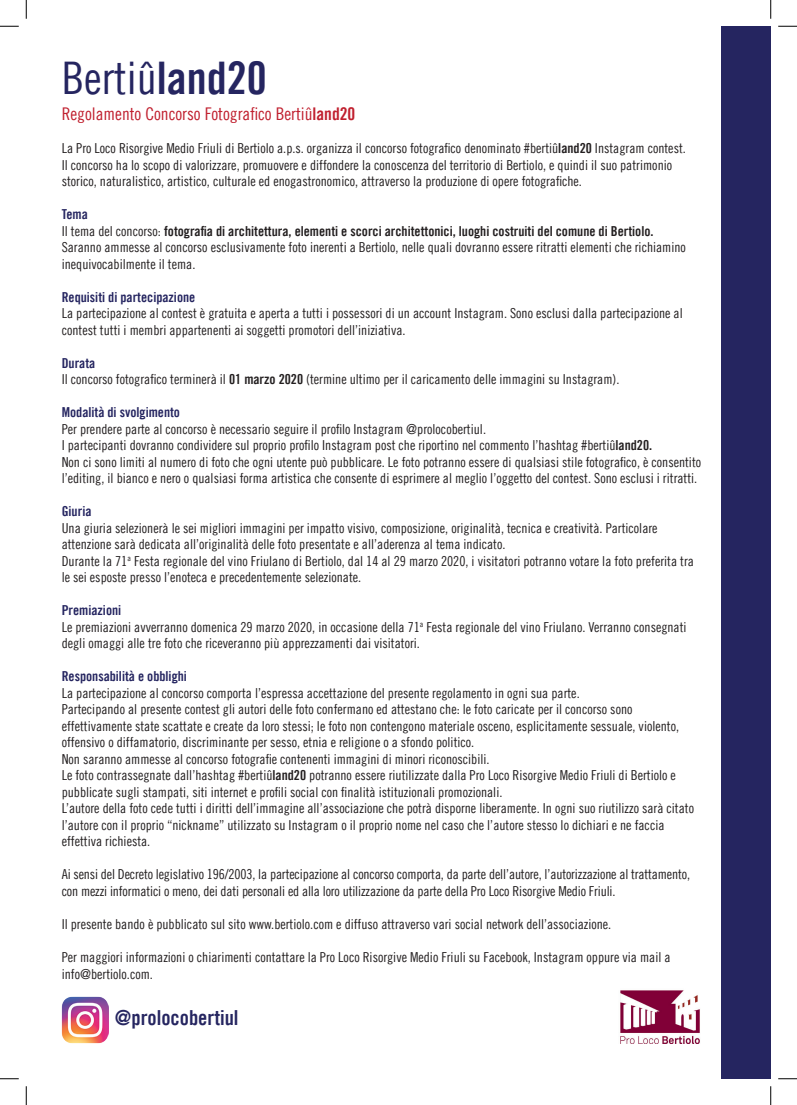
<style>
.page{position:relative;width:797px;height:1105px;background:#fff}
.page>*{position:absolute;margin:0;border:0;box-sizing:border-box;transform-origin:0 0}
.t1{font:45px "Trade Gothic LT Cond Eighteen";color:#252560}
.t2{font:20.75px "Trade Gothic LT Bold Cond Twenty";color:#252560}
.t3{font:17.5px "Trade Gothic LT Cond Eighteen";color:#c01f2e}
.t4{font:13.75px/16.5px "Trade Gothic LT Cond Eighteen";color:#231f20}
.t5{font:13.75px/16.5px "Trade Gothic LT Bold Cond Twenty";color:#231f20}
.t6{font:13.75px "Trade Gothic LT Bold Cond Twenty";color:#252560}
.s1{font-family:"Trade Gothic LT Bold Cond Twenty"}
.s2{color:#252560}
.s3{font-family:"Trade Gothic LT Cond Eighteen"}
</style>
<div class="page">
<div style="left:721px;top:26px;width:49px;height:1053px;background:#252560"></div>
<img style="left:62px;top:996px;width:47px;height:47px">
<img style="left:620px;top:990px;width:80px;height:53px">
<svg style="left:0;top:25px;width:19px;height:2px"></svg>
<svg style="left:778px;top:25px;width:19px;height:2px"></svg>
<svg style="left:0;top:1078px;width:19px;height:1px"></svg>
<svg style="left:778px;top:1078px;width:19px;height:1px"></svg>
<svg style="left:25px;top:0;width:2px;height:19px"></svg>
<svg style="left:25px;top:1086px;width:2px;height:19px"></svg>
<svg style="left:770px;top:0;width:1px;height:19px"></svg>
<svg style="left:770px;top:1086px;width:1px;height:19px"></svg>
<h1 class="t1" style="left:62px;top:51px;width:206px">Bertiû<span class="s1">land20</span></h1>
<p class="t3" style="left:62px;top:104px;width:295px">Regolamento Concorso Fotografico Bertiû<span class="s1">land20</span></p>
<p class="t4" style="left:62px;top:140px;width:625px">La Pro Loco Risorgive Medio Friuli di Bertiolo a.p.s. organizza il concorso fotografico denominato #bertiû<span class="s1">land20</span> Instagram contest.<br>Il concorso ha lo scopo di valorizzare, promuovere e diffondere la conoscenza del territorio di Bertiolo, e quindi il suo patrimonio storico, naturalistico, artistico, culturale ed enogastronomico, attraverso la produzione di opere fotografiche.</p>
<p class="t5" style="left:62px;top:206px;width:593px"><span class="s2">Tema<br></span><span class="s3">Il tema del concorso:</span> fotografia di architettura, elementi e scorci architettonici, luoghi costruiti del comune di Bertiolo.</p>
<p class="t4" style="left:62px;top:239px;width:625px">Saranno ammesse al concorso esclusivamente foto inerenti a Bertiolo, nelle quali dovranno essere ritratti elementi che richiamino inequivocabilmente il tema.</p>
<p class="t6" style="left:62px;top:289px;width:135px">Requisiti di partecipazione</p>
<p class="t4" style="left:62px;top:305px;width:622px">La partecipazione al contest è gratuita e aperta a tutti i possessori di un account Instagram. Sono esclusi dalla partecipazione al contest tutti i membri appartenenti ai soggetti promotori dell’iniziativa.</p>
<p class="t6" style="left:62px;top:355px;width:35px">Durata</p>
<p class="t4" style="left:62px;top:371px;width:559px">Il concorso fotografico terminerà il <span class="s1">01 marzo 2020</span> (termine ultimo per il caricamento delle immagini su Instagram).</p>
<p class="t6" style="left:62px;top:404px;width:120px">Modalità di svolgimento</p>
<p class="t4" style="left:62px;top:421px;width:641px">Per prendere parte al concorso è necessario seguire il profilo Instagram @prolocobertiul.<br>I partecipanti dovranno condividere sul proprio profilo Instagram post che riportino nel commento l’hashtag #bertiû<span class="s1">land20.<br></span>Non ci sono limiti al numero di foto che ogni utente può pubblicare. Le foto potranno essere di qualsiasi stile fotografico, è consentito l’editing, il bianco e nero o qualsiasi forma artistica che consente di esprimere al meglio l’oggetto del contest. Sono esclusi i ritratti.</p>
<p class="t6" style="left:62px;top:503px;width:31px">Giuria</p>
<p class="t4" style="left:62px;top:520px;width:633px">Una giuria selezionerà le sei migliori immagini per impatto visivo, composizione, originalità, tecnica e creatività. Particolare attenzione sarà dedicata all’originalità delle foto presentate e all’aderenza al tema indicato.<br>Durante la 71<sup>a</sup> Festa regionale del vino Friulano di Bertiolo, dal 14 al 29 marzo 2020, i visitatori potranno votare la foto preferita tra le sei esposte presso l’enoteca e precedentemente selezionate.</p>
<p class="t6" style="left:62px;top:602px;width:61px">Premiazioni</p>
<p class="t4" style="left:62px;top:619px;width:626px">Le premiazioni avverranno domenica 29 marzo 2020, in occasione della 71<sup>a</sup> Festa regionale del vino Friulano. Verranno consegnati degli omaggi alle tre foto che riceveranno più apprezzamenti dai visitatori.</p>
<p class="t6" style="left:62px;top:668px;width:127px">Responsabilità e obblighi</p>
<p class="t4" style="left:62px;top:685px;width:634px">La partecipazione al concorso comporta l’espressa accettazione del presente regolamento in ogni sua parte.<br>Partecipando al presente contest gli autori delle foto confermano ed attestano che: le foto caricate per il concorso sono effettivamente state scattate e create da loro stessi; le foto non contengono materiale osceno, esplicitamente sessuale, violento, offensivo o diffamatorio, discriminante per sesso, etnia e religione o a sfondo politico.<br>Non saranno ammesse al concorso fotografie contenenti immagini di minori riconoscibili.<br>Le foto contrassegnate dall’hashtag #bertiû<span class="s1">land20</span> potranno essere riutilizzate dalla Pro Loco Risorgive Medio Friuli di Bertiolo e pubblicate sugli stampati, siti internet e profili social con finalità istituzionali promozionali.<br>L’autore della foto cede tutti i diritti dell’immagine all’associazione che potrà disporne liberamente. In ogni suo riutilizzo sarà citato l’autore con il proprio “nickname” utilizzato su Instagram o il proprio nome nel caso che l’autore stesso lo dichiari e ne faccia effettiva richiesta.</p>
<p class="t4" style="left:62px;top:866px;width:630px">Ai sensi del Decreto legislativo 196/2003, la partecipazione al concorso comporta, da parte dell’autore, l’autorizzazione al trattamento, con mezzi informatici o meno, dei dati personali ed alla loro utilizzazione da parte della Pro Loco Risorgive Medio Friuli.</p>
<p class="t4" style="left:62px;top:916px;width:551px">Il presente bando è pubblicato sul sito www.bertiolo.com e diffuso attraverso vari social network dell’associazione.</p>
<p class="t4" style="left:62px;top:949px;width:610px">Per maggiori informazioni o chiarimenti contattare la Pro Loco Risorgive Medio Friuli su Facebook, Instagram oppure via mail a info@bertiolo.com.</p>
<h2 class="t2" style="left:115px;top:1005px;width:125px">@prolocobertiul</h2>
</div>
